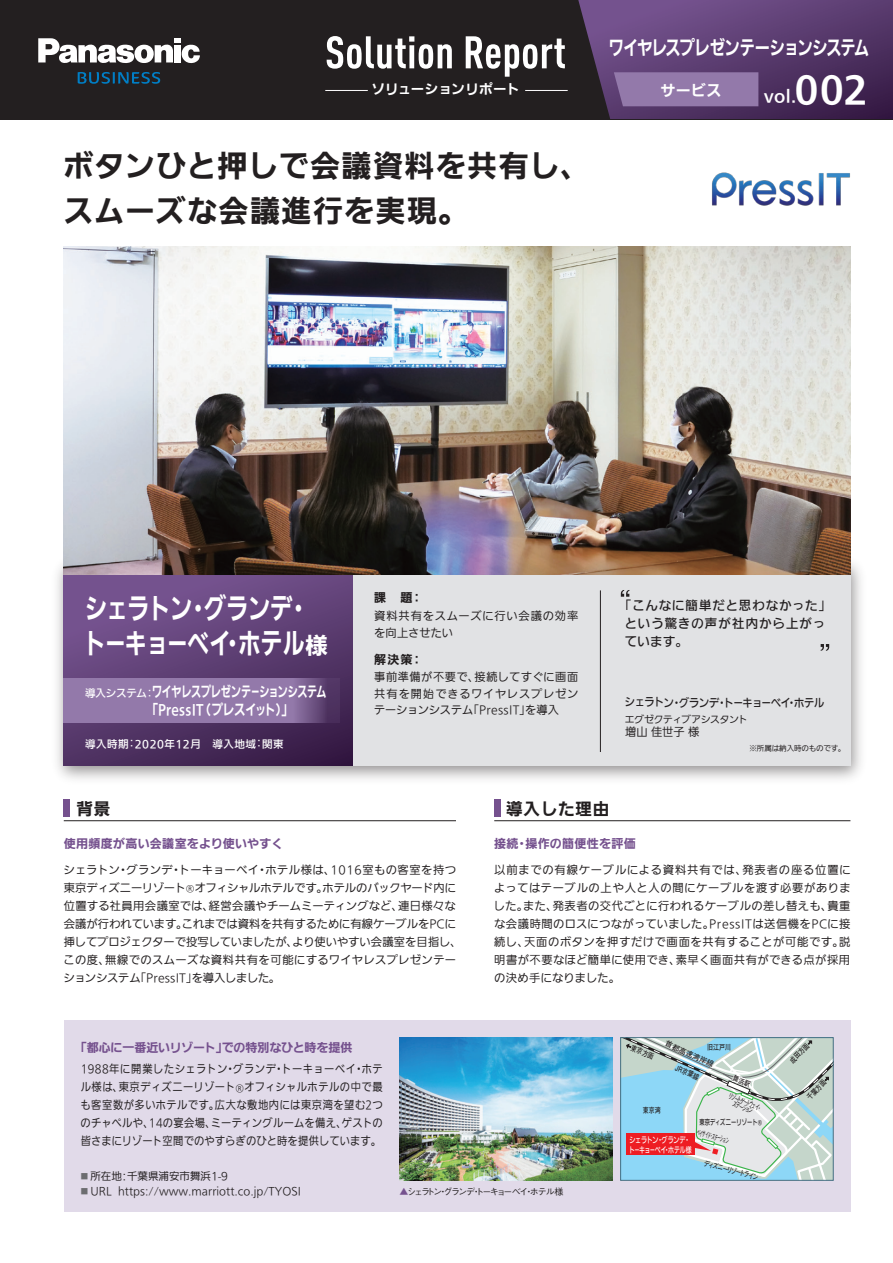
<style>
.page{position:relative;width:893px;height:1263px;background:#fff}
.page>*{position:absolute;margin:0;border:0;box-sizing:border-box;transform-origin:0 0}
.t1{font:36px "PUD Go Dp B";color:#fff}
.t2{font:30px/45px "PUD Go Dp B";letter-spacing:.04em;color:#231f20}
.t3{font:28.5px/34.5px "PUD Go Dp B";letter-spacing:-.015em;color:#fff;scale:.78 1}
.t4{font:19.5px "PUD Go Dp B";letter-spacing:-.045em;color:#fff;scale:.78 1}
.t5{font:16.5px "PUD Go Dp B";letter-spacing:.05em;color:#231f20}
.t6{font:15.75px "PUD Go Dp B";color:#fff}
.t7{font:15px "PUD Go Dp B";color:#fff}
.t8{font:14.25px/17.2px "PUD Go Dp B";letter-spacing:-.015em;color:#fff;scale:.71 1}
.t9{font:13.5px "PUD Go Dp B";color:#fff}
.t10{font:12.3px/18px "PUD Go Dp M";letter-spacing:.08em;color:#231f20}
.t11{font:12px "PUD Go Dp B";letter-spacing:-.015em;color:#75518e}
.t12{font:12px "PUD Go Dp B";letter-spacing:.005em;color:#75518e}
.t13{font:12px "PUD Go Dp B";letter-spacing:.03em;color:#75518e}
.t14{font:12px "PUD Go Dp B";color:#231f20}
.t15{font:11.4px "PUD Go Dp M";letter-spacing:-.035em;color:#231f20;scale:.9 1}
.t16{font:11.25px/18px "PUD Go Dp R";letter-spacing:.02em;color:#231f20;text-align:justify}
.t17{font:11.25px/18px "PUD Go Dp R";letter-spacing:.02em;color:#231f20;text-align:justify;scale:.91 1}
.t18{font:11.25px/16.5px "PUD Go Dp R";letter-spacing:.065em;color:#231f20}
.t19{font:10.5px "PUD Go Dp R";color:#231f20}
.t20{font:10.5px "PUD Go Dp M";letter-spacing:.05em;color:#fff}
.t21{font:9.75px "PUD Go Dp R";letter-spacing:-.03em;color:#231f20}
.t22{font:500 9px "Gothic BBB Pro";letter-spacing:-.18em;color:#231f20}
.t23{font:8.25px/9.8px "PUD Go Dp M";letter-spacing:-.03em;color:#fff;scale:.74 1}
.t24{font:700 7.5px "Futo Go B101 Pro";color:#231f20;scale:.8 1}
.t25{font:700 7.5px/6px "Futo Go B101 Pro";color:#231f20;text-align:center;scale:.55 1}
.t26{font:7.5px "PUD Go Dp R";letter-spacing:-.015em;color:#231f20}
.t27{font:7.5px "PUD Go Dp M";letter-spacing:.02em;color:#231f20;scale:.7 1}
.t28{font:700 7.5px "Futo Go B101 Pro";color:#231f20;scale:.43 1}
.t29{font:700 7.5px "Futo Go B101 Pro";color:#231f20;scale:.75 1}
.t30{font:700 7.5px "Futo Go B101 Pro";color:#231f20}
.t31{font:700 7.5px "Futo Go B101 Pro";color:#231f20;scale:.6 1}
.s1{font-size:22.8px}
.s2{font-family:"PUD Go Dp M";font-size:10.5px}
.s3{font-size:9px}
.s4{font-size:9.75px}
.s5{font-size:7.35px;color:#6c6d70}
.s6{font-size:11.25px;color:#75518e}
.s7{font-size:6.3px}
</style>
<div class="page">
<img style="left:57px;top:551px;width:804px;height:228px">
<div style="left:64px;top:566px;width:786px;height:199px;background:#e1e2e4"></div>
<svg style="left:64px;top:575px;width:289px;height:190px;background:#5c3d72"></svg>
<div style="left:64px;top:678px;width:276px;height:45px;background:#9379aa"></div>
<hr style="left:64px;top:820px;width:392px;height:1px;background:#231f20">
<hr style="left:494px;top:820px;width:356px;height:1px;background:#231f20">
<div style="left:64px;top:799px;width:6px;height:17px;background:#75518e"></div>
<div style="left:494px;top:799px;width:7px;height:17px;background:#75518e"></div>
<hr style="left:600px;top:590px;width:1px;height:162px;background:#231f20">
<div style="left:0;top:0;width:893px;height:119px;background:#231f20"></div>
<svg style="left:38px;top:38px;width:162px;height:25px"></svg>
<svg style="left:78px;top:72px;width:82px;height:12px"></svg>
<hr style="left:325px;top:90px;width:43px;height:1px;background:#fff">
<hr style="left:525px;top:90px;width:43px;height:1px;background:#fff">
<svg style="left:578px;top:0;width:315px;height:119px;background:#5d4171"></svg>
<svg style="left:327px;top:36px;width:125px;height:33px"></svg>
<svg style="left:466px;top:36px;width:99px;height:41px"></svg>
<div style="left:64px;top:1020px;width:786px;height:192px;background:#e1dae9"></div>
<img style="left:64px;top:247px;width:787px;height:328px">
<img style="left:399px;top:1038px;width:213px;height:142px">
<img style="left:712px;top:172px;width:138px;height:34px">
<svg style="left:621px;top:590px;width:8px;height:7px"></svg>
<svg style="left:821px;top:644px;width:8px;height:7px"></svg>
<svg style="left:621px;top:1037px;width:212px;height:143px"></svg>
<p class="t9" style="left:372px;top:79px;width:150px">ソリューションリポート</p>
<h2 class="t2" style="left:63px;top:143px;width:528px">ボタンひと押しで会議資料を共有し、スムーズな会議進行を実現。</h2>
<h3 class="t4" style="left:609px;top:33px;width:336px">ワイヤレスプレゼンテーションシステム</h3>
<h3 class="t7" style="left:660px;top:79px;width:63px">サービス</h3>
<h3 class="t6" style="left:764px;top:84px;width:34px">vol.</h3>
<h1 class="t1" style="left:795px;top:62px;width:74px">002</h1>
<h3 class="t3" style="left:84px;top:592px;width:314px">シェラトン・グランデ・トーキョーベイ・ホテル<span class="s1">様</span></h3>
<p class="t8" style="left:85px;top:684px;width:342px"><span class="s2">導入システム：</span>ワイヤレスプレゼンテーションシステム　　　　　　　「PressIT（プレスイット）」</p>
<p class="t20" style="left:85px;top:736px;width:200px">導入時期：2020年12月　導入地域：関東</p>
<p class="t14" style="left:374px;top:588px;width:50px">課　題：</p>
<p class="t18" style="left:374px;top:608px;width:206px">資料共有をスムーズに行い会議の効率を向上させたい</p>
<p class="t14" style="left:374px;top:651px;width:50px">解決策：</p>
<p class="t16" style="left:374px;top:669px;width:206px;line-height:16.5px">事前準備が不要で、接続してすぐに画面共有を開始できるワイヤレスプレゼンテーションシステム「PressIT」を導入</p>
<p class="t10" style="left:625px;top:597px;width:208px;text-indent:-6px">「こんなに簡単だと思わなかった」という驚きの声が社内から上がっています。</p>
<p class="t15" style="left:625px;top:694px;width:223px">シェラトン・グランデ・トーキョーベイ・ホテル</p>
<p class="t21" style="left:625px;top:713px;width:124px">エグゼクティブアシスタント</p>
<p class="t16" style="left:625px;top:723px;width:76px">増山 佳世子 様</p>
<p class="t26" style="left:749px;top:743px;width:98px">※所属は納入時のものです。</p>
<h3 class="t5" style="left:77px;top:796px;width:35px">背景</h3>
<h3 class="t5" style="left:506px;top:796px;width:105px">導入した理由</h3>
<p class="t12" style="left:64px;top:835px;width:221px">使用頻度が高い会議室をより使いやすく</p>
<p class="t16" style="left:64px;top:861px;width:400px;text-align:left">シェラトン・グランデ・トーキョーベイ・ホテル様は、1016室もの客室を持つ東京ディズニーリゾート<span class="s3">®</span>オフィシャルホテルです。ホテルのバックヤード内に位置する社員用会議室では、経営会議やチームミーティングなど、連日様々な会議が行われています。これまでは資料を共有するために有線ケーブルをPCに挿してプロジェクターで投写していましたが、より使いやすい会議室を目指し、この度、無線でのスムーズな資料共有を可能にするワイヤレスプレゼンテーションシステム「PressIT」を導入しました。</p>
<p class="t13" style="left:494px;top:835px;width:143px">接続・操作の簡便性を評価</p>
<p class="t16" style="left:494px;top:861px;width:358px">以前までの有線ケーブルによる資料共有では、発表者の座る位置によってはテーブルの上や人と人の間にケーブルを渡す必要がありました。また、発表者の交代ごとに行われるケーブルの差し替えも、貴重な会議時間のロスにつながっていました。PressITは送信機をPCに接続し、天面のボタンを押すだけで画面を共有することが可能です。説明書が不要なほど簡単に使用でき、素早く画面共有ができる点が採用の決め手になりました。</p>
<p class="t11" style="left:75px;top:1039px;width:279px">「都心に一番近いリゾート」での特別なひと時を提供</p>
<p class="t17" style="left:81px;top:1061px;width:334px">1988年に開業したシェラトン・グランデ・トーキョーベイ・ホテル様は、東京ディズニーリゾート<span class="s4">®</span>オフィシャルホテルの中で最も客室数が多いホテルです。広大な敷地内には東京湾を望む2つのチャペルや、14の宴会場、ミーティングルームを備え、ゲストの皆さまにリゾート空間でのやすらぎのひと時を提供しています。</p>
<p class="t19" style="left:81px;top:1169px;width:149px"><span class="s5">■</span> 所在地：千葉県浦安市舞浜1-9</p>
<p class="t19" style="left:81px;top:1184px;width:222px"><span class="s5">■</span> URL https://www.marriott.co.jp/TYOSI</p>
<p class="t22" style="left:399px;top:1184px;width:165px"><span class="s6">▲</span>シェラトン・グランデ・トーキョーベイ・ホテル様</p>
<p class="t30" style="left:668px;top:1037px;width:54px;rotate:24deg">首都高速湾岸線</p>
<p class="t24" style="left:678px;top:1062px;width:33px;rotate:24deg">JR京葉線</p>
<p class="t24" style="left:707px;top:1041px;width:31px">旧江戸川</p>
<p class="t24" style="left:787px;top:1057px;width:38px;rotate:-45deg">成田方面→</p>
<p class="t31" style="left:629px;top:1040px;width:50px;rotate:24deg">←東京方面</p>
<p class="t24" style="left:804px;top:1094px;width:38px;rotate:-46deg">千葉方面→</p>
<p class="t25" style="left:730px;top:1092px;width:65px;rotate:22deg">リゾートゲートウェイ・ステーション</p>
<p class="t24" style="left:643px;top:1104px;width:24px">東京湾</p>
<p class="t27" style="left:699px;top:1116px;width:91px">東京ディズニーリゾート<span class="s7">®</span></p>
<p class="t28" style="left:698px;top:1126px;width:79px;rotate:15deg">ベイサイド・ステーション</p>
<p class="t23" style="left:629px;top:1135px;width:86px">シェラトン・グランデ・トーキョーベイ・ホテル様</p>
<p class="t29" style="left:706px;top:1157px;width:76px;rotate:15deg">ディズニーリゾートライン</p>
</div>
